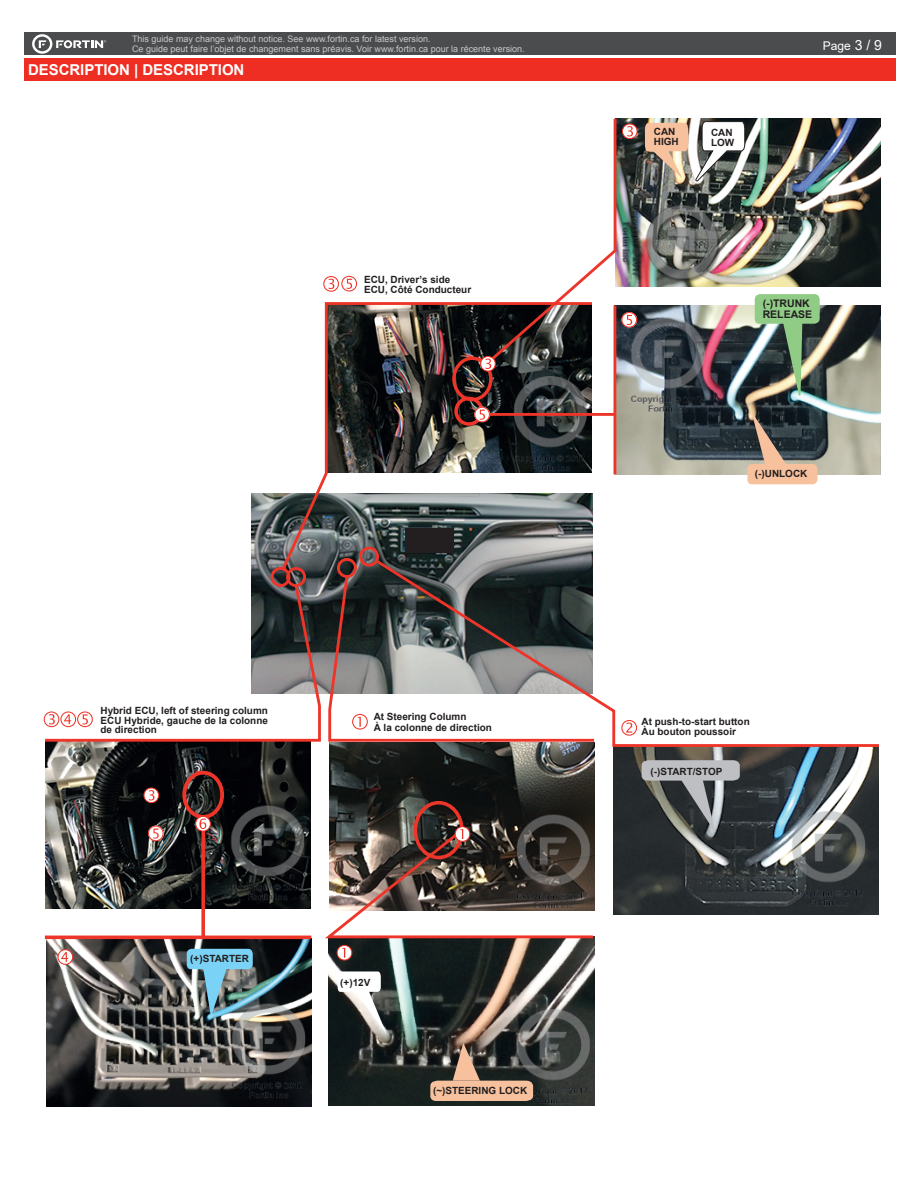
<style>
.page{position:relative;width:918px;height:1188px;background:#fff}
.page>*{position:absolute;margin:0;border:0;box-sizing:border-box;transform-origin:0 0}
.t1{font:700 15px "Arial";letter-spacing:-.005em;color:#fff}
.t2{font:12px "Arial";color:#fff}
.t3{font:700 10.5px/10.5px "Arial";color:#231f20}
.t4{font:700 9.9px/9.9px "Arial";color:#231f20}
.t5{font:9px/9.8px "Arial";color:#c7c8ca}
.s1{font-size:13.95px}
</style>
<div class="page">
<div style="left:24px;top:33px;width:872px;height:22px;background:#4b4c4d"></div>
<div style="left:24px;top:58px;width:872px;height:23px;background:#ee2e22"></div>
<svg style="left:32px;top:34px;width:74px;height:20px"></svg>
<img style="left:638px;top:118px;width:242px;height:169px">
<img style="left:613px;top:748px;width:266px;height:166px">
<img style="left:616px;top:306px;width:265px;height:168px">
<img style="left:329px;top:743px;width:266px;height:83px">
<img style="left:329px;top:961px;width:265px;height:145px">
<svg style="left:338px;top:971px;width:49px;height:63px"></svg>
<svg style="left:430px;top:1043px;width:103px;height:58px;background:#887161"></svg>
<div style="left:414px;top:801px;width:50px;height:58px;border:4px solid #ee3529;border-radius:50%"></div>
<svg style="left:695px;top:121px;width:50px;height:60px"></svg>
<svg style="left:645px;top:123px;width:43px;height:55px;background:#cdab91"></svg>
<hr style="left:614px;top:306px;width:2px;height:168px;background:#ee3529">
<svg style="left:642px;top:760px;width:98px;height:71px;background:#717475"></svg>
<svg style="left:325px;top:826px;width:270px;height:135px"></svg>
<img style="left:556px;top:118px;width:82px;height:254px">
<hr style="left:480px;top:413px;width:134px;height:3px;background:#ee3529">
<svg style="left:323px;top:276px;width:34px;height:16px"></svg>
<svg style="left:752px;top:412px;width:46px;height:52px;background:#5e5954"></svg>
<div style="left:747px;top:464px;width:70px;height:20px;background:#f8c19e;border-radius:5px"></div>
<img style="left:252px;top:494px;width:75px;height:199px">
<svg style="left:327px;top:573px;width:47px;height:170px"></svg>
<div style="left:337px;top:558px;width:20px;height:20px;border:3px solid #ee3529;border-radius:50%"></div>
<div style="left:271px;top:567px;width:20px;height:20px;border:3px solid #ee3529;border-radius:50%"></div>
<img style="left:279px;top:301px;width:316px;height:272px">
<svg style="left:374px;top:558px;width:505px;height:190px"></svg>
<img style="left:46px;top:939px;width:265px;height:168px">
<img style="left:45px;top:743px;width:265px;height:166px">
<div style="left:182px;top:771px;width:42px;height:48px;border:4px solid #ee3529;border-radius:50%"></div>
<hr style="left:45px;top:936px;width:266px;height:3px;background:#ee3529">
<svg style="left:201px;top:832px;width:4px;height:104px"></svg>
<img style="left:187px;top:949px;width:66px;height:68px">
<svg style="left:143px;top:787px;width:16px;height:16px"></svg>
<svg style="left:148px;top:826px;width:16px;height:15px"></svg>
<svg style="left:43px;top:582px;width:279px;height:161px"></svg>
<div style="left:286px;top:567px;width:20px;height:20px;border:3px solid #ee3529;border-radius:50%"></div>
<svg style="left:195px;top:816px;width:16px;height:16px"></svg>
<svg style="left:58px;top:949px;width:15px;height:16px"></svg>
<svg style="left:44px;top:711px;width:49px;height:16px"></svg>
<img style="left:755px;top:294px;width:65px;height:102px">
<p class="t5" style="left:132px;top:34px;width:394px">This guide may change without notice. See www.fortin.ca for latest version.<br>Ce guide peut faire l’objet de changement sans préavis. Voir www.fortin.ca pour la récente version.</p>
<h1 class="t1" style="left:28px;top:59px;width:218px">DESCRIPTION | DESCRIPTION</h1>
<p class="t4" style="left:364px;top:275px;width:109px">ECU, Driver’s side<br>ECU, Côté Conducteur</p>
<p class="t4" style="left:654px;top:126px;width:26px">CAN<br>HIGH</p>
<p class="t4" style="left:711px;top:128px;width:25px">CAN<br>LOW</p>
<p class="t2" style="left:823px;top:38px;width:61px">Page <span class="s1">3 / 9</span></p>
<p class="t3" style="left:763px;top:299px;width:51px">(-)TRUNK<br>RELEASE</p>
<p class="t4" style="left:755px;top:469px;width:54px">(-)UNLOCK</p>
<p class="t4" style="left:101px;top:705px;width:169px;text-align:justify">Hybrid ECU, left of steering column ECU Hybride, gauche de la colonne de direction</p>
<p class="t4" style="left:190px;top:954px;width:60px">(+)STARTER</p>
<p class="t4" style="left:374px;top:712px;width:120px;line-height:10.5px">At Steering Column<br>À la colonne de direction</p>
<p class="t4" style="left:642px;top:716px;width:110px;line-height:10.5px">At push-to-start button<br>Àu bouton poussoir</p>
<p class="t4" style="left:340px;top:978px;width:32px">(+)12V</p>
<p class="t4" style="left:433px;top:1086px;width:96px">(~)STEERING LOCK</p>
<p class="t4" style="left:651px;top:767px;width:73px">(-)START/STOP</p>
</div>
